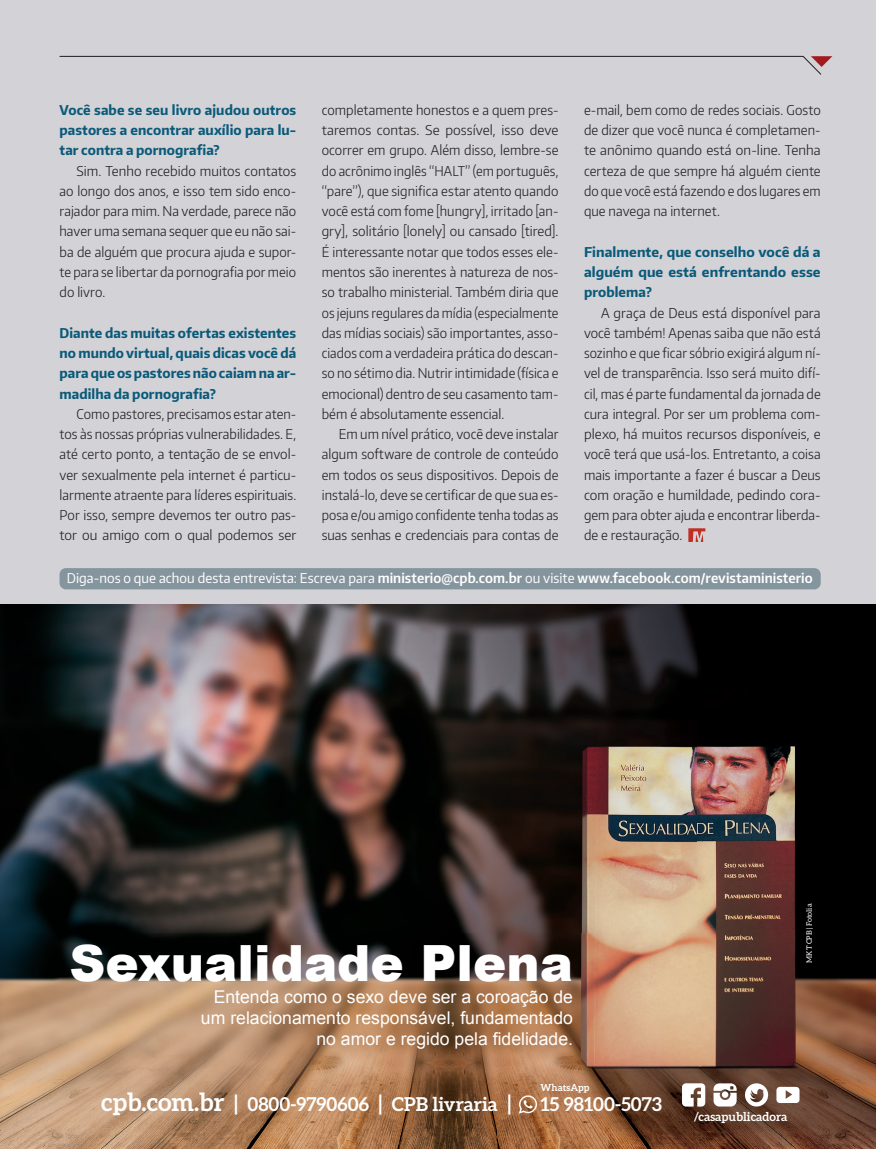
<style>
.page{position:relative;width:876px;height:1149px;background:#fff}
.page>*{position:absolute;margin:0;border:0;box-sizing:border-box;transform-origin:0 0}
.t1{font:900 49.95px "Arial";color:#fff}
.t2{font:700 19.05px "Aleo";color:#fff}
.t3{font:17.55px/21.1px "Arial";color:#fff;text-align:right}
.Texto{font:300 13.5px/20.2px "Encode Sans Narrow";letter-spacing:.005em;color:#231f20;text-align:justify}
.Pergunta{font:700 13.5px/20.2px "Encode Sans Narrow";letter-spacing:.005em;color:#0a5a79;text-align:justify}
.Texto-2{font:600 13.5px "Encode Sans Narrow";letter-spacing:.005em;color:#fff}
.t4{font:700 12.15px "Aleo";color:#fff}
.t5{font:700 9.75px "Aleo";color:#fff}
.t6{font:7.35px "Aleo";color:#fff}
.s1{font-weight:400}
.s2{font-size:24.9px}
.s3{font-size:21.3px}
</style>
<div class="page">
<div style="left:0;top:0;width:876px;height:1148px;background:#d3d2d7"></div>
<svg style="left:688px;top:528px;width:17px;height:14px"></svg>
<svg style="left:59px;top:56px;width:773px;height:19px"></svg>
<div style="left:60px;top:568px;width:761px;height:21px;background:#85959d;border-radius:6px"></div>
<img style="left:0;top:604px;width:876px;height:544px">
<svg style="left:713px;top:1082px;width:24px;height:24px"></svg>
<svg style="left:682px;top:1082px;width:23px;height:24px"></svg>
<svg style="left:745px;top:1082px;width:23px;height:24px"></svg>
<svg style="left:776px;top:1086px;width:23px;height:16px"></svg>
<svg style="left:519px;top:1094px;width:18px;height:19px"></svg>
<p class="Pergunta" style="left:60px;top:99px;width:238px">Você sabe se seu livro ajudou outros pastores a encontrar auxílio para lu&shy;tar contra a pornografia?</p>
<p class="Texto" style="left:60px;top:160px;width:238px;text-indent:17px">Sim. Tenho recebido muitos contatos ao longo dos anos, e isso tem sido enco&shy;rajador para mim. Na verdade, parece não haver uma semana sequer que eu não sai&shy;ba de alguém que procura ajuda e supor&shy;te para se libertar da pornografia por meio do livro.</p>
<p class="Pergunta" style="left:60px;top:322px;width:238px">Diante das muitas ofertas existentes no mundo virtual, quais dicas você dá para que os pastores não caiam na ar&shy;madilha da pornografia?</p>
<p class="Texto" style="left:60px;top:403px;width:238px;text-indent:17px">Como pastores, precisamos estar aten&shy;tos às nossas próprias vulnerabilidades. E, até certo ponto, a tentação de se envol&shy;ver sexualmente pela internet é particu&shy;larmente atraente para líderes espirituais.<br>Por isso, sempre devemos ter outro pas&shy;tor ou amigo com o qual podemos ser</p>
<p class="Texto" style="left:584px;top:99px;width:238px">e-mail, bem como de redes sociais. Gosto de dizer que você nunca é completamen&shy;te anônimo quando está on-line. Tenha certeza de que sempre há alguém ciente do que você está fazendo e dos lugares em que navega na internet.</p>
<p class="Pergunta" style="left:584px;top:241px;width:238px">Finalmente, que conselho você dá a alguém que está enfrentando esse problema?</p>
<p class="Texto" style="left:584px;top:302px;width:238px;text-indent:17px">A graça de Deus está disponível para você também! Apenas saiba que não está sozinho e que ficar sóbrio exigirá algum ní&shy;vel de transparência. Isso será muito difí&shy;cil, mas é parte fundamental da jornada de cura integral. Por ser um problema com&shy;plexo, há muitos recursos disponíveis, e você terá que usá-los. Entretanto, a coisa mais importante a fazer é buscar a Deus com oração e humildade, pedindo cora&shy;gem para obter ajuda e encontrar liberda&shy;de e restauração.</p>
<p class="Texto-2" style="left:67px;top:568px;width:747px"><span class="s1">Diga-nos o que achou desta entrevista: Escreva para</span> ministerio@cpb.com.br <span class="s1">ou visite</span> www.facebook.com/revistaministerio</p>
<p class="Texto" style="left:322px;top:99px;width:238px">completamente honestos e a quem pres&shy;taremos contas. Se possível, isso deve ocorrer em grupo. Além disso, lembre-se do acrônimo inglês “HALT” (em português, “pare”), que significa estar atento quando você está com fome [hungry], irritado [an&shy;gry], solitário [lonely] ou cansado [tired].<br>É interessante notar que todos esses ele&shy;mentos são inerentes à natureza de nos&shy;so trabalho ministerial. Também diria que os jejuns regulares da mídia (especialmente das mídias sociais) são importantes, asso&shy;ciados com a verdadeira prática do descan&shy;so no sétimo dia. Nutrir intimidade (física e emocional) dentro de seu casamento tam&shy;bém é absolutamente essencial.</p>
<p class="Texto" style="left:322px;top:423px;width:238px;text-indent:17px">Em um nível prático, você deve instalar algum software de controle de conteúdo em todos os seus dispositivos. Depois de instalá-lo, deve se certificar de que sua es&shy;posa e/ou amigo confidente tenha todas as suas senhas e credenciais para contas de</p>
<p class="t1" style="left:70px;top:934px;width:505px">Sexualidade Plena</p>
<p class="t3" style="left:201px;top:985px;width:373px">Entenda como o sexo deve ser a coroação de um relacionamento responsável, fundamentado no amor e regido pela fidelidade.</p>
<p class="t5" style="left:540px;top:1081px;width:50px">WhatsApp</p>
<p class="t2" style="left:101px;top:1092px;width:411px"><span class="s2">cpb.com.br</span> <span class="s3">|</span> 0800-9790606 <span class="s3">|</span> CPB livraria <span class="s3">|</span></p>
<p class="t2" style="left:540px;top:1092px;width:123px">15 98100-5073</p>
<p class="t6" style="left:805px;top:962px;width:60px;rotate:-90deg">MKT CPB | Fotolia</p>
<p class="t4" style="left:694px;top:1108px;width:95px">/casapublicadora</p>
</div>
